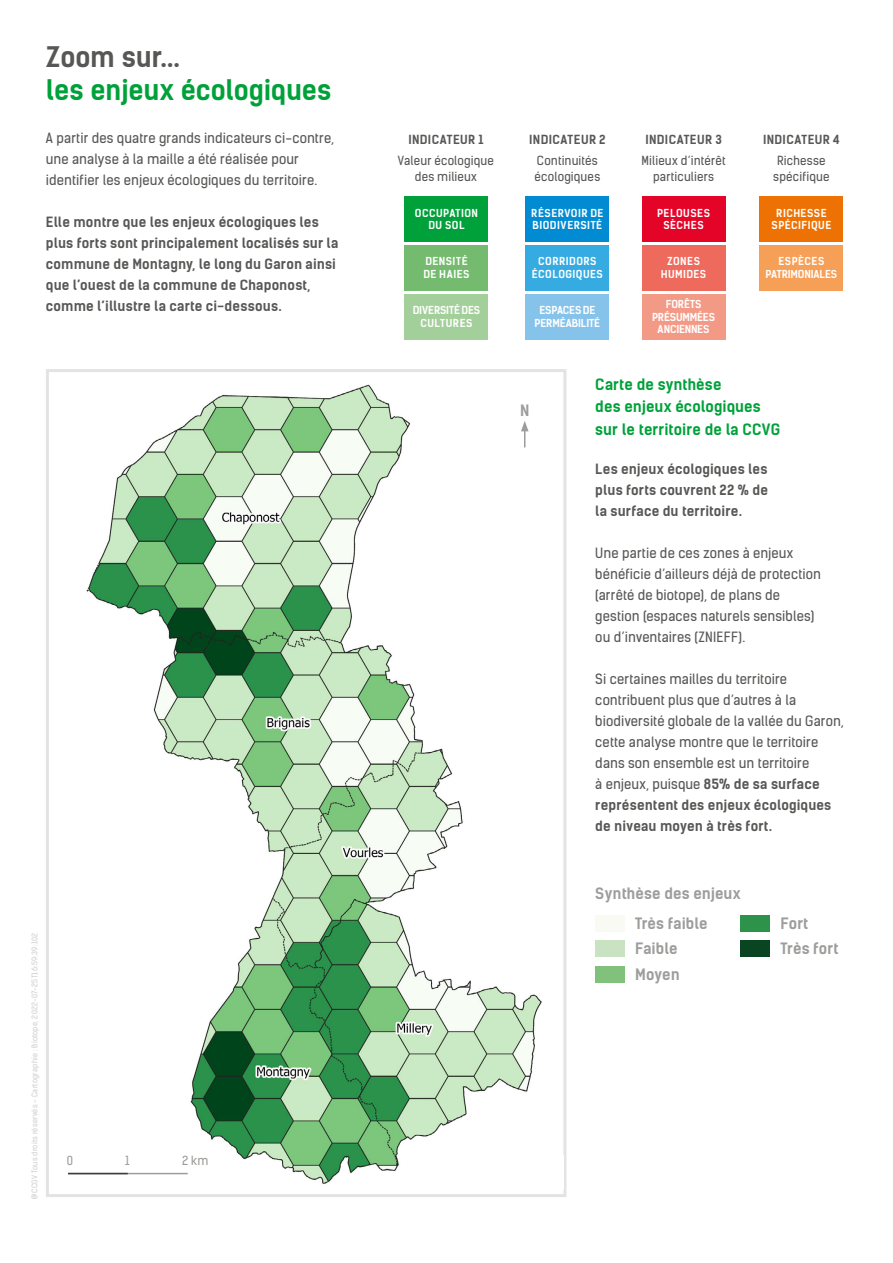
<style>
.page{position:relative;width:893px;height:1263px;background:#fff}
.page>*{position:absolute;margin:0;border:0;box-sizing:border-box;transform-origin:0 0}
.t1{font:700 27px/33px "Kelson Sans";letter-spacing:-.005em;color:#00a13a}
.t2{font:700 15px/22.5px "Kelson Sans";letter-spacing:.01em;color:#00a13a}
.t3{font:700 15px "Kelson Sans";letter-spacing:.005em;color:#9d9d9c}
.t4{font:13.5px/21px "Kelson Sans";letter-spacing:.01em;color:#575756}
.t5{font:700 13.5px/21px "Kelson Sans";letter-spacing:.01em;color:#575756}
.t6{font:12px/16.5px "Kelson Sans";letter-spacing:.015em;color:#575756;text-align:center}
.t7{font:700 12px "Kelson Sans";letter-spacing:.03em;color:#575756}
.t8{font:12px "Kelson Sans";color:#9d9d9c}
.t9{font:700 10.5px/12.6px "Kelson Sans";letter-spacing:.035em;color:#fff;text-align:center}
.t10{font:700 10.5px/12.6px "Kelson Sans";letter-spacing:-.015em;color:#fff;text-align:center}
.t11{font:700 10.5px/12.6px "Kelson Sans";letter-spacing:-.005em;color:#fff;text-align:center}
.t12{font:700 10.5px/12.6px "Kelson Sans";color:#fff;text-align:center}
.t13{font:7.5px "Kelson Sans";letter-spacing:.03em;color:#d0d0d0}
.s1{color:#575756}
.s2{font-weight:700}
</style>
<div class="page">
<div style="left:595px;top:915px;width:30px;height:16px;background:#f8faf3"></div>
<div style="left:595px;top:940px;width:30px;height:16px;background:#c8e2c2"></div>
<div style="left:741px;top:915px;width:29px;height:16px;background:#2d924a"></div>
<div style="left:595px;top:966px;width:30px;height:16px;background:#82c17c"></div>
<div style="left:741px;top:940px;width:29px;height:16px;background:#094521"></div>
<div style="left:760px;top:196px;width:83px;height:45px;background:#ee7203"></div>
<div style="left:760px;top:245px;width:83px;height:45px;background:#f59f57"></div>
<div style="left:405px;top:196px;width:83px;height:45px;background:#00a13a"></div>
<div style="left:405px;top:245px;width:83px;height:45px;background:#74bb6f"></div>
<div style="left:405px;top:294px;width:83px;height:45px;background:#a3cf9a"></div>
<div style="left:526px;top:196px;width:83px;height:45px;background:#008bd2"></div>
<div style="left:526px;top:245px;width:83px;height:45px;background:#35abe2"></div>
<div style="left:526px;top:294px;width:83px;height:45px;background:#86c3eb"></div>
<div style="left:642px;top:196px;width:83px;height:45px;background:#e40428"></div>
<div style="left:642px;top:245px;width:83px;height:45px;background:#ed6a5c"></div>
<div style="left:642px;top:294px;width:83px;height:45px;background:#f39a87"></div>
<img style="left:68px;top:384px;width:474px;height:800px">
<div style="left:46px;top:369px;width:520px;height:828px;border:3px solid #e3e3e3"></div>
<div style="left:424px;top:1155px;width:139px;height:34px;background:#fff"></div>
<hr style="left:68px;top:1173px;width:120px;height:1px;background:#9d9d9c">
<svg style="left:521px;top:421px;width:8px;height:26px"></svg>
<hr style="left:68px;top:1173px;width:60px;height:1px;background:#3c3c3b">
<div style="left:434px;top:1154px;width:90px;height:37px;background:#fff"></div>
<p class="t1" style="left:46px;top:41px;width:287px"><span class="s1">Zoom sur…<br></span>les enjeux écologiques</p>
<p class="t4" style="left:46px;top:128px;width:290px">A partir des quatre grands indicateurs ci-contre, une analyse à la maille a été réalisée pour identifier les enjeux écologiques du territoire.</p>
<p class="t5" style="left:46px;top:212px;width:294px">Elle montre que les enjeux écologiques les plus forts sont principalement localisés sur la commune de Montagny, le long du Garon ainsi que l’ouest de la commune de Chaponost, comme l’illustre la carte ci-dessous.</p>
<p class="t13" style="left:30px;top:1198px;width:267px;rotate:-90deg">@CCGV Tous droits réservés - Cartographie : Biotope, 2022-07-25T16:59:39:102</p>
<p class="t8" style="left:67px;top:1153px;width:8px">0</p>
<p class="t8" style="left:125px;top:1153px;width:6px">1</p>
<p class="t8" style="left:182px;top:1153px;width:28px">2 km</p>
<p class="t7" style="left:408px;top:132px;width:77px">INDICATEUR 1</p>
<p class="t6" style="left:398px;top:152px;width:98px">Valeur écologique des milieux</p>
<p class="t9" style="left:415px;top:206px;width:65px">OCCUPATION<br>DU SOL</p>
<p class="t9" style="left:423px;top:255px;width:48px;text-align:left">DENSITÉ<br>DE HAIES</p>
<p class="t12" style="left:413px;top:304px;width:69px">DIVERSITÉ DES<br>CULTURES</p>
<p class="t7" style="left:529px;top:132px;width:78px">INDICATEUR 2</p>
<p class="t6" style="left:535px;top:152px;width:67px;text-align:left">Continuités écologiques</p>
<p class="t9" style="left:531px;top:206px;width:74px;text-align:left">RÉSERVOIR DE<br>BIODIVERSITÉ</p>
<p class="t9" style="left:532px;top:255px;width:73px">CORRIDORS<br>ÉCOLOGIQUES</p>
<p class="t10" style="left:535px;top:304px;width:67px">ESPACES DE<br>PERMÉABILITÉ</p>
<p class="t7" style="left:645px;top:132px;width:78px">INDICATEUR 3</p>
<p class="t6" style="left:641px;top:152px;width:86px">Milieux d’intérêt particuliers</p>
<p class="t9" style="left:657px;top:206px;width:54px">PELOUSES<br>SÈCHES</p>
<p class="t9" style="left:661px;top:255px;width:47px">ZONES<br>HUMIDES</p>
<p class="t10" style="left:652px;top:298px;width:65px">FORÊTS<br>PRÉSUMMÉES<br>ANCIENNES</p>
<p class="t7" style="left:763px;top:132px;width:78px">INDICATEUR 4</p>
<p class="t6" style="left:773px;top:152px;width:58px">Richesse spécifique</p>
<p class="t9" style="left:772px;top:206px;width:61px">RICHESSE<br>SPÉCIFIQUE</p>
<p class="t11" style="left:766px;top:255px;width:73px">ESPÈCES<br>PATRIMONIALES</p>
<p class="t3" style="left:520px;top:401px;width:11px">N</p>
<p class="t2" style="left:595px;top:373px;width:186px">Carte de synthèse<br>des enjeux écologiques sur le territoire de la CCVG</p>
<p class="t5" style="left:595px;top:459px;width:174px;text-align:justify">Les enjeux écologiques les plus forts couvrent 22 % de la surface du territoire.</p>
<p class="t4" style="left:595px;top:543px;width:227px">Une partie de ces zones à enjeux bénéficie d’ailleurs déjà de protection (arrêté de biotope), de plans de gestion (espaces naturels sensibles) ou d’inventaires (ZNIEFF).</p>
<p class="t4" style="left:595px;top:669px;width:250px">Si certaines mailles du territoire contribuent plus que d’autres à la biodiversité globale de la vallée du Garon, cette analyse montre que le territoire dans son ensemble est un territoire<br>à enjeux, puisque <span class="s2">85% de sa surface représentent des enjeux écologiques de niveau moyen à très fort.</span></p>
<p class="t3" style="left:595px;top:884px;width:147px">Synthèse des enjeux</p>
<p class="t3" style="left:635px;top:914px;width:74px">Très faible</p>
<p class="t3" style="left:635px;top:939px;width:44px">Faible</p>
<p class="t3" style="left:635px;top:965px;width:46px">Moyen</p>
<p class="t3" style="left:781px;top:914px;width:29px">Fort</p>
<p class="t3" style="left:781px;top:939px;width:59px">Très fort</p>
</div>
